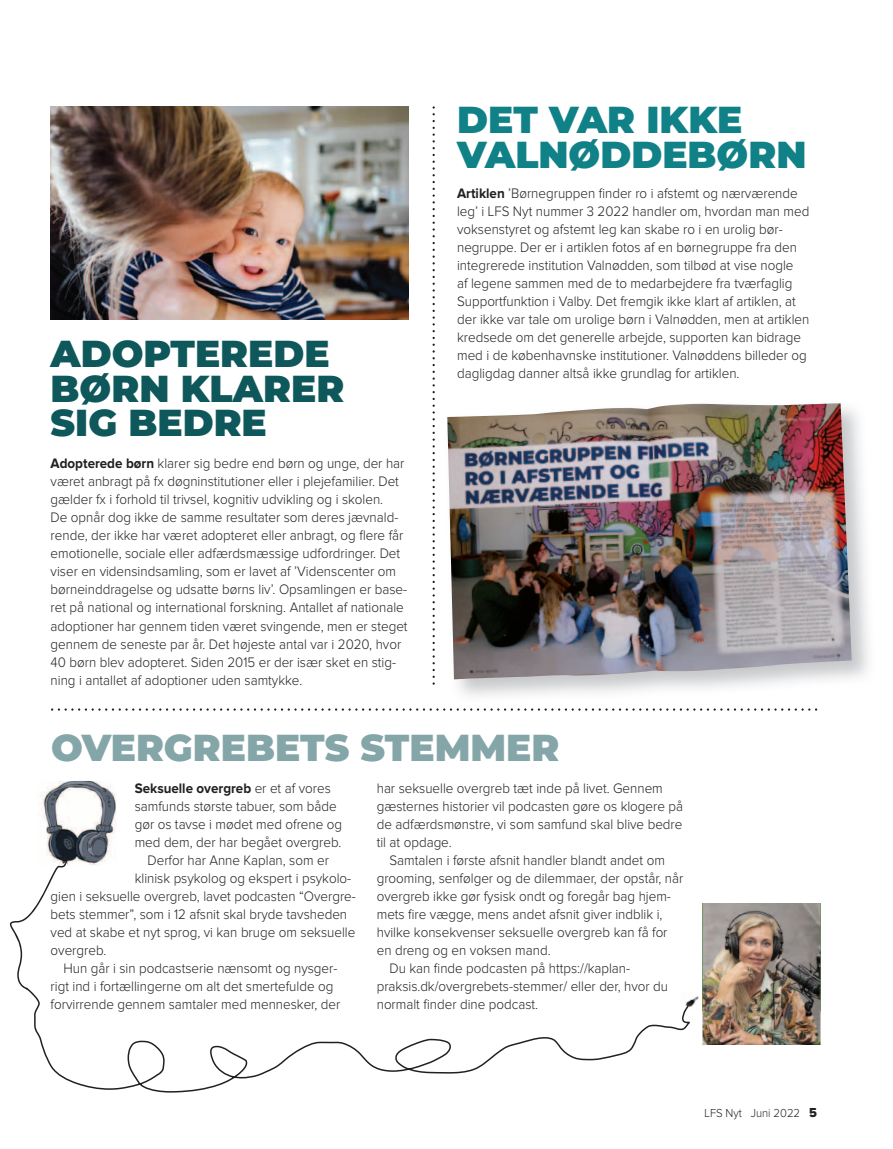
<style>
.page{position:relative;width:893px;height:1149px;background:#fff}
.page>*{position:absolute;margin:0;border:0;box-sizing:border-box;transform-origin:0 0}
.t1{font:900 37.5px/34.5px "Montserrat";color:#0e575a}
.t2{font:900 37.5px/34.5px "Montserrat";color:#0f8187}
.t3{font:900 37.5px "Montserrat";color:#85a6a9}
.t4{font:300 14.25px/18px "Proxima Nova";color:#231f20;scale:.94 1}
.t5{font:700 14.25px "Proxima Nova";color:#231f20;scale:.94 1}
.t6{font:300 12px "Proxima Nova";color:#231f20;scale:.94 1}
.s1{font-weight:700}
.s2{font-weight:300}
.s3{font-family:"Proxima Nova Extrabld";font-weight:400;font-size:13.5px}
</style>
<div class="page">
<img style="left:40px;top:780px;width:76px;height:82px">
<img style="left:702px;top:903px;width:118px;height:141px">
<svg style="left:10px;top:862px;width:680px;height:230px"></svg>
<img style="left:680px;top:991px;width:19px;height:18px">
<svg style="left:51px;top:708px;width:766px;height:2px"></svg>
<img style="left:447px;top:403px;width:405px;height:276px">
<img style="left:51px;top:106px;width:357px;height:213px">
<svg style="left:433px;top:106px;width:2px;height:578px"></svg>
<h1 class="t1" style="left:51px;top:334px;width:281px">ADOPTEREDE</h1>
<h1 class="t1" style="left:51px;top:369px;width:295px">BØRN KLARER<br>SIG BEDRE</h1>
<p class="t4" style="left:51px;top:455px;width:381px"><span class="s1">Adopterede børn</span> klarer sig bedre end børn og unge, der har været anbragt på fx døgninstitutioner eller i plejefamilier. Det gælder fx i forhold til trivsel, kognitiv udvikling og i skolen.<br>De opnår dog ikke de samme resultater som deres jævnald&shy;rende, der ikke har været adopteret eller anbragt, og flere får emotionelle, sociale eller adfærdsmæssige udfordringer. Det viser en vidensindsamling, som er lavet af ’Videnscenter om børneinddragelse og udsatte børns liv’. Opsamlingen er base&shy;ret på national og international forskning. Antallet af nationale adoptioner har gennem tiden været svingende, men er steget gennem de seneste par år. Det højeste antal var i 2020, hvor 40 børn blev adopteret. Siden 2015 er der især sket en stig&shy;ning i antallet af adoptioner uden samtykke.</p>
<h1 class="t2" style="left:457px;top:100px;width:351px">DET VAR IKKE<br>VALNØDDEBØRN</h1>
<p class="t4" style="left:457px;top:185px;width:376px"><span class="s1">Artiklen</span> ’Børnegruppen finder ro i afstemt og nærværende leg’ i LFS Nyt nummer 3 2022 handler om, hvordan man med voksenstyret og afstemt leg kan skabe ro i en urolig bør&shy;negruppe. Der er i artiklen fotos af en børnegruppe fra den integrerede institution Valnødden, som tilbød at vise nogle<br>af legene sammen med de to medarbejdere fra tværfaglig Supportfunktion i Valby. Det fremgik ikke klart af artiklen, at der ikke var tale om urolige børn i Valnødden, men at artiklen kredsede om det generelle arbejde, supporten kan bidrage med i de københavnske institutioner. Valnøddens billeder og</p>
<p class="t4" style="left:457px;top:365px;width:302px">dagligdag danner altså ikke grundlag for artiklen.</p>
<h1 class="t3" style="left:51px;top:719px;width:510px">OVERGREBETS STEMMER</h1>
<p class="t5" style="left:135px;top:781px;width:210px">Seksuelle overgreb <span class="s2">er et af vores</span></p>
<p class="t4" style="left:135px;top:797px;width:216px">samfunds største tabuer, som både</p>
<p class="t4" style="left:135px;top:815px;width:222px">gør os tavse i mødet med ofrene og</p>
<p class="t4" style="left:135px;top:833px;width:222px">med dem, der har begået overgreb.</p>
<p class="t4" style="left:147px;top:851px;width:195px">Derfor har Anne Kaplan, som er</p>
<p class="t4" style="left:135px;top:869px;width:232px">klinisk psykolog og ekspert i psykolo-</p>
<p class="t4" style="left:51px;top:887px;width:326px">gien i seksuelle overgreb, lavet podcasten “Overgre-</p>
<p class="t4" style="left:51px;top:905px;width:317px">bets stemmer”, som i 12 afsnit skal bryde tavsheden</p>
<p class="t4" style="left:51px;top:923px;width:326px">ved at skabe et nyt sprog, vi kan bruge om seksuelle</p>
<p class="t4" style="left:51px;top:941px;width:61px">overgreb.</p>
<p class="t4" style="left:63px;top:959px;width:293px">Hun går i sin podcastserie nænsomt og nysger-</p>
<p class="t4" style="left:51px;top:977px;width:302px">rigt ind i fortællingerne om alt det smertefulde og</p>
<p class="t4" style="left:51px;top:995px;width:310px">forvirrende gennem samtaler med mennesker, der</p>
<p class="t4" style="left:377px;top:779px;width:327px">har seksuelle overgreb tæt inde på livet. Gennem gæsternes historier vil podcasten gøre os klogere på de adfærdsmønstre, vi som samfund skal blive bedre til at opdage.</p>
<p class="t4" style="left:389px;top:851px;width:294px">Samtalen i første afsnit handler blandt andet om</p>
<p class="t4" style="left:377px;top:869px;width:328px">grooming, senfølger og de dilemmaer, der opstår, når</p>
<p class="t4" style="left:377px;top:887px;width:314px">overgreb ikke gør fysisk ondt og foregår bag hjem-</p>
<p class="t4" style="left:377px;top:905px;width:305px">mets fire vægge, mens andet afsnit giver indblik i,</p>
<p class="t4" style="left:377px;top:923px;width:311px">hvilke konsekvenser seksuelle overgreb kan få for</p>
<p class="t4" style="left:377px;top:941px;width:186px">en dreng og en voksen mand.</p>
<p class="t4" style="left:389px;top:959px;width:258px">Du kan finde podcasten på https://kaplan-</p>
<p class="t4" style="left:377px;top:977px;width:311px">praksis.dk/overgrebets-stemmer/ eller der, hvor du</p>
<p class="t4" style="left:377px;top:995px;width:173px">normalt finder dine podcast.</p>
<p class="t6" style="left:704px;top:1107px;width:121px">LFS Nyt Juni 2022 <span class="s3">5</span></p>
</div>
